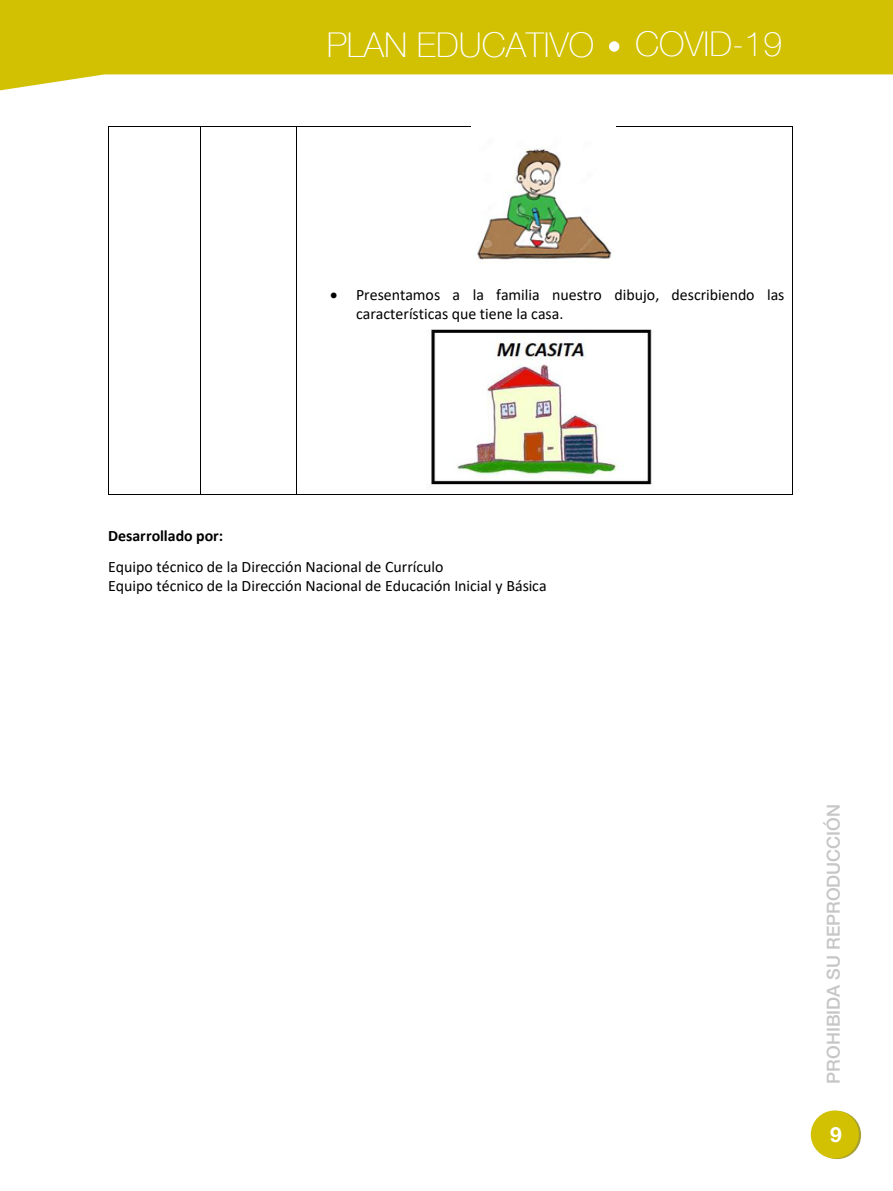
<style>
.page{position:relative;width:893px;height:1191px;background:#fff}
.page>*{position:absolute;margin:0;border:0;box-sizing:border-box;transform-origin:0 0}
.t1{font:100 34.2px "Helvetica Neue";color:#fff}
.t2{font:700 21px "Helvetica Neue LT Std";color:#fff}
.t3{font:500 18px "Helvetica Neue LT Std";color:#c6c6c6}
.t4{font:15.9px/19.4px "Calibri";color:#000}
.t5{font:700 15.9px "Calibri";color:#000}
</style>
<div class="page">
<svg style="left:0;top:0;width:893px;height:91px;fill:#d1c102"></svg>
<svg style="left:813px;top:1111px;width:48px;height:48px"></svg>
<div style="left:811px;top:1110px;width:48px;height:48px;background:#d1c102;border-radius:50%"></div>
<div style="left:609px;top:41px;width:10px;height:11px;background:#fff;border-radius:50%"></div>
<hr style="left:109px;top:126px;width:91px;height:1px;background:#000">
<hr style="left:201px;top:126px;width:95px;height:1px;background:#000">
<hr style="left:297px;top:126px;width:495px;height:1px;background:#000">
<hr style="left:108px;top:126px;width:1px;height:368px;background:#000">
<hr style="left:109px;top:494px;width:91px;height:1px;background:#000">
<hr style="left:200px;top:126px;width:1px;height:368px;background:#000">
<hr style="left:201px;top:494px;width:95px;height:1px;background:#000">
<hr style="left:296px;top:126px;width:1px;height:368px;background:#000">
<hr style="left:297px;top:494px;width:495px;height:1px;background:#000">
<hr style="left:792px;top:126px;width:1px;height:368px;background:#000">
<img style="left:472px;top:126px;width:143px;height:134px">
<img style="left:430px;top:329px;width:222px;height:156px">
<h1 class="t1" style="left:327px;top:19px;width:457px">PLAN EDUCATIVO COVID-19</h1>
<p class="t4" style="left:356px;top:285px;width:430px;text-indent:-26px">• Presentamos a la familia nuestro dibujo, describiendo las características que tiene la casa.</p>
<p class="t5" style="left:108px;top:524px;width:117px">Desarrollado por:</p>
<p class="t4" style="left:108px;top:556px;width:440px">Equipo técnico de la Dirección Nacional de Currículo<br>Equipo técnico de la Dirección Nacional de Educación Inicial y Básica</p>
<p class="t3" style="left:823px;top:1083px;width:281px;rotate:-90deg">PROHIBIDA SU REPRODUCCIÓN</p>
<h2 class="t2" style="left:830px;top:1121px;width:13px">9</h2>
</div>
